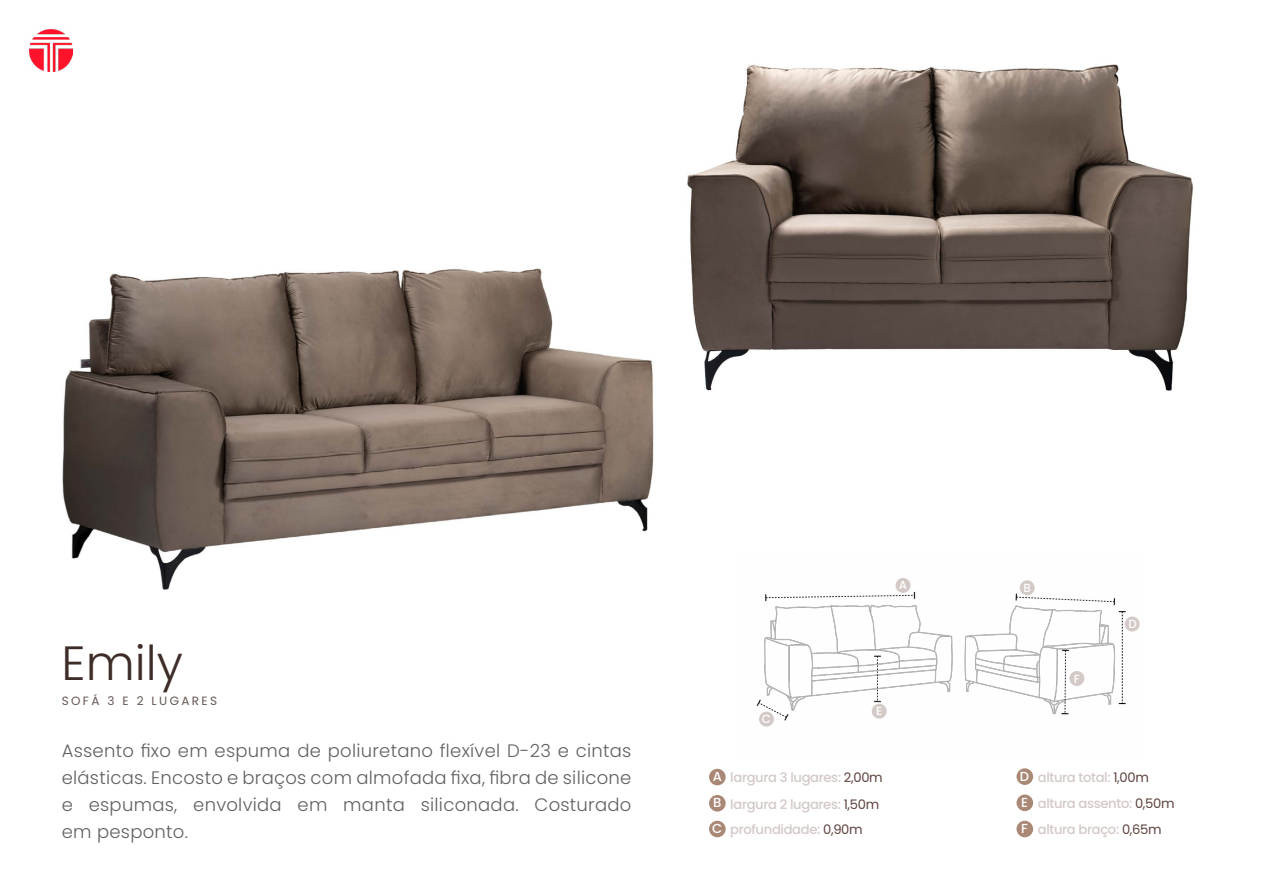
<style>
.page{position:relative;width:1263px;height:893px;background:#fff}
.page>*{position:absolute;margin:0;border:0;box-sizing:border-box;transform-origin:0 0}
.t1{font:300 48px "Poppins";color:#3d2c27}
.t2{font:300 18px/27px "Poppins";letter-spacing:.015em;color:#393938;text-align:justify}
.t3{font:500 13.05px/26px "Poppins";letter-spacing:-.025em;color:#d3c9c6}
.t4{font:12px "Poppins";letter-spacing:.2em;color:#3d2c27}
.t5{font:500 11.85px "Poppins";color:#fff}
.s1{color:#fff}
.s2{font-weight:400;color:#5d423e}
</style>
<div class="page">
<img style="left:30px;top:30px;width:42px;height:42px">
<img style="left:756px;top:578px;width:383px;height:143px">
<div style="left:895px;top:578px;width:15px;height:15px;background:#d3c9c6;border-radius:50%"></div>
<div style="left:759px;top:712px;width:15px;height:15px;background:#d3c9c6;border-radius:50%"></div>
<div style="left:872px;top:704px;width:15px;height:15px;background:#d3c9c6;border-radius:50%"></div>
<div style="left:1125px;top:617px;width:15px;height:14px;background:#d3c9c6;border-radius:50%"></div>
<div style="left:1069px;top:671px;width:15px;height:15px;background:#d3c9c6;border-radius:50%"></div>
<div style="left:1020px;top:580px;width:15px;height:15px;background:#d3c9c6;border-radius:50%"></div>
<div style="left:709px;top:769px;width:17px;height:16px;background:#aa8876;border-radius:50%"></div>
<div style="left:709px;top:795px;width:17px;height:16px;background:#aa8876;border-radius:50%"></div>
<div style="left:709px;top:821px;width:17px;height:16px;background:#aa8876;border-radius:50%"></div>
<div style="left:1016px;top:768px;width:17px;height:17px;background:#aa8876;border-radius:50%"></div>
<div style="left:1016px;top:794px;width:17px;height:17px;background:#aa8876;border-radius:50%"></div>
<div style="left:1016px;top:821px;width:17px;height:16px;background:#aa8876;border-radius:50%"></div>
<img style="left:62px;top:268px;width:592px;height:321px">
<img style="left:687px;top:64px;width:506px;height:327px">
<h1 class="t1" style="left:62px;top:635px;width:123px">Emily</h1>
<p class="t4" style="left:62px;top:693px;width:157px">SOFÁ 3 E 2 LUGARES</p>
<p class="t2" style="left:62px;top:737px;width:571px">Assento fixo em espuma de poliuretano flexível D-23 e cintas elásticas. Encosto e braços com almofada fixa, fibra de silicone e espumas, envolvida em manta siliconada. Costurado em pesponto.</p>
<p class="t5" style="left:762px;top:712px;width:11px">C</p>
<p class="t5" style="left:899px;top:578px;width:10px">A</p>
<p class="t5" style="left:876px;top:704px;width:8px">E</p>
<p class="t5" style="left:1023px;top:580px;width:9px">B</p>
<p class="t5" style="left:1074px;top:671px;width:8px">F</p>
<p class="t5" style="left:1128px;top:617px;width:10px">D</p>
<p class="t3" style="left:712px;top:765px;width:172px"><span class="s1">A</span> largura 3 lugares: <span class="s2">2,00m<br></span><span class="s1">B</span> largura 2 lugares: <span class="s2">1,50m<br></span><span class="s1">C</span> profundidade: <span class="s2">0,90m</span></p>
<p class="t3" style="left:1020px;top:764px;width:156px"><span class="s1">D</span> altura total: <span class="s2">1,00m<br></span><span class="s1">E</span> altura assento: <span class="s2">0,50m<br></span><span class="s1">F</span> altura braço: <span class="s2">0,65m</span></p>
</div>
